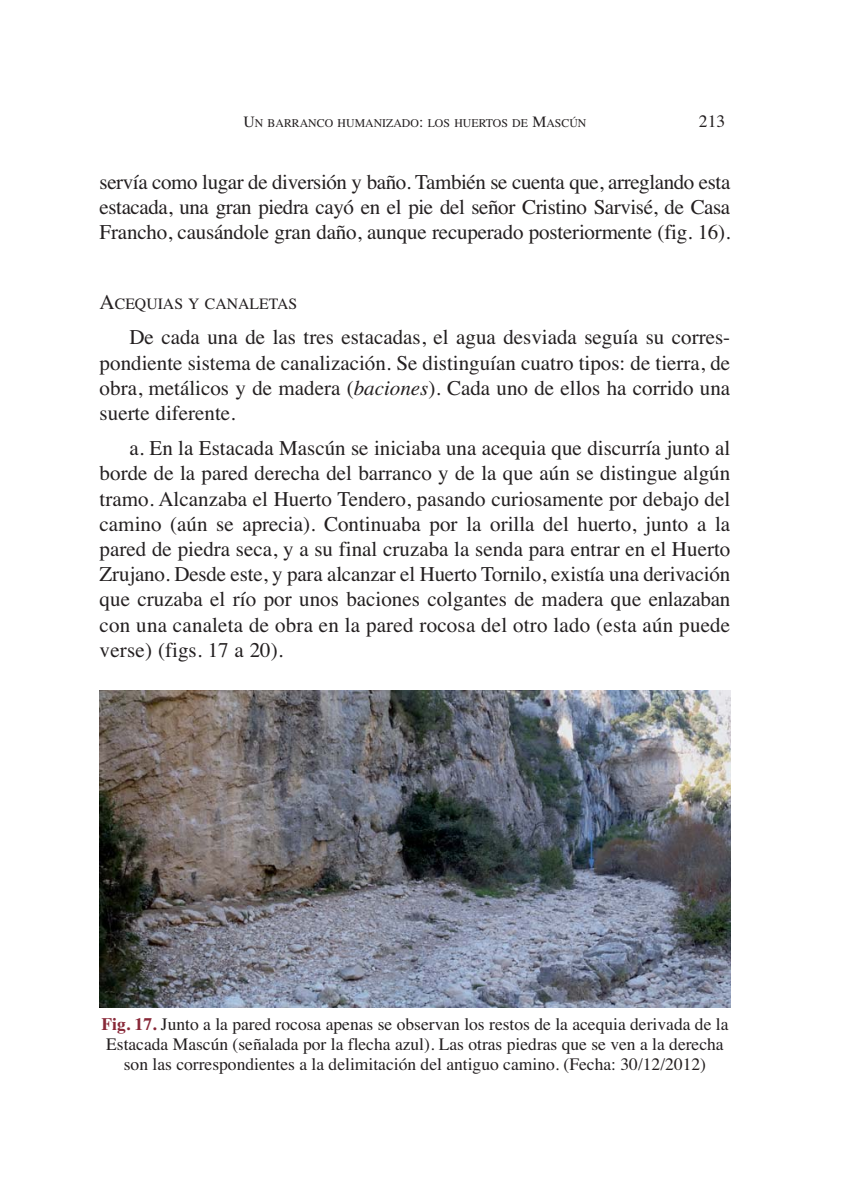
<style>
.page{position:relative;width:844px;height:1190px;background:#fff}
.page>*{position:absolute;margin:0;border:0;box-sizing:border-box;transform-origin:0 0}
.t1{font:21px/25.2px "Times";color:#231f20;text-align:justify}
.t2{font:17.5px/20.1px "Times";color:#231f20;text-align:center}
.t3{font:15.75px "Times";color:#231f20}
.t4{font:11.9px "Times";color:#231f20}
.s1{font-size:15.75px}
.s2{font-size:21px}
.s3{font-style:italic}
.s4{font-weight:700;color:#882838}
</style>
<div class="page">
<img style="left:100px;top:690px;width:630px;height:318px">
<p class="t4" style="left:243px;top:118px;width:344px"><span class="s1">U</span>N BARRANCO HUMANIZADO<span class="s1">:</span> LOS HUERTOS DE <span class="s1">M</span>ASCÚN</p>
<p class="t2" style="left:698px;top:112px;width:28px">213</p>
<p class="t1" style="left:100px;top:171px;width:632px">servía como lugar de diversión y baño. También se cuenta que, arreglando esta estacada, una gran piedra cayó en el pie del señor Cristino Sarvisé, de Casa Francho, causándole gran daño, aunque recuperado posteriormente (fig. 16).</p>
<p class="t3" style="left:100px;top:298px;width:199px"><span class="s2">A</span>CEQUIAS Y CANALETAS</p>
<p class="t1" style="left:100px;top:327px;width:632px;text-indent:30px">De cada una de las tres estacadas, el agua desviada seguía su corres&shy;pondiente sistema de canalización. Se distinguían cuatro tipos: de tierra, de obra, metálicos y de madera (<span class="s3">baciones</span>). Cada uno de ellos ha corrido una suerte diferente.</p>
<p class="t1" style="left:100px;top:437px;width:632px;text-indent:30px">a. En la Estacada Mascún se iniciaba una acequia que discurría junto al borde de la pared derecha del barranco y de la que aún se distingue algún tramo. Alcanzaba el Huerto Tendero, pasando curiosamente por debajo del camino (aún se aprecia). Continuaba por la orilla del huerto, junto a la pared de piedra seca, y a su final cruzaba la senda para entrar en el Huerto Zrujano. Desde este, y para alcanzar el Huerto Tornilo, existía una derivación que cruzaba el río por unos baciones colgantes de madera que enlazaban con una canaleta de obra en la pared rocosa del otro lado (esta aún puede verse) (figs. 17 a 20).</p>
<p class="t2" style="left:101px;top:1015px;width:628px"><span class="s4">Fig. 17.</span> Junto a la pared rocosa apenas se observan los restos de la acequia derivada de la<br>Estacada Mascún (señalada por la flecha azul). Las otras piedras que se ven a la derecha son las correspondientes a la delimitación del antiguo camino. (Fecha: 30/12/2012)</p>
</div>
